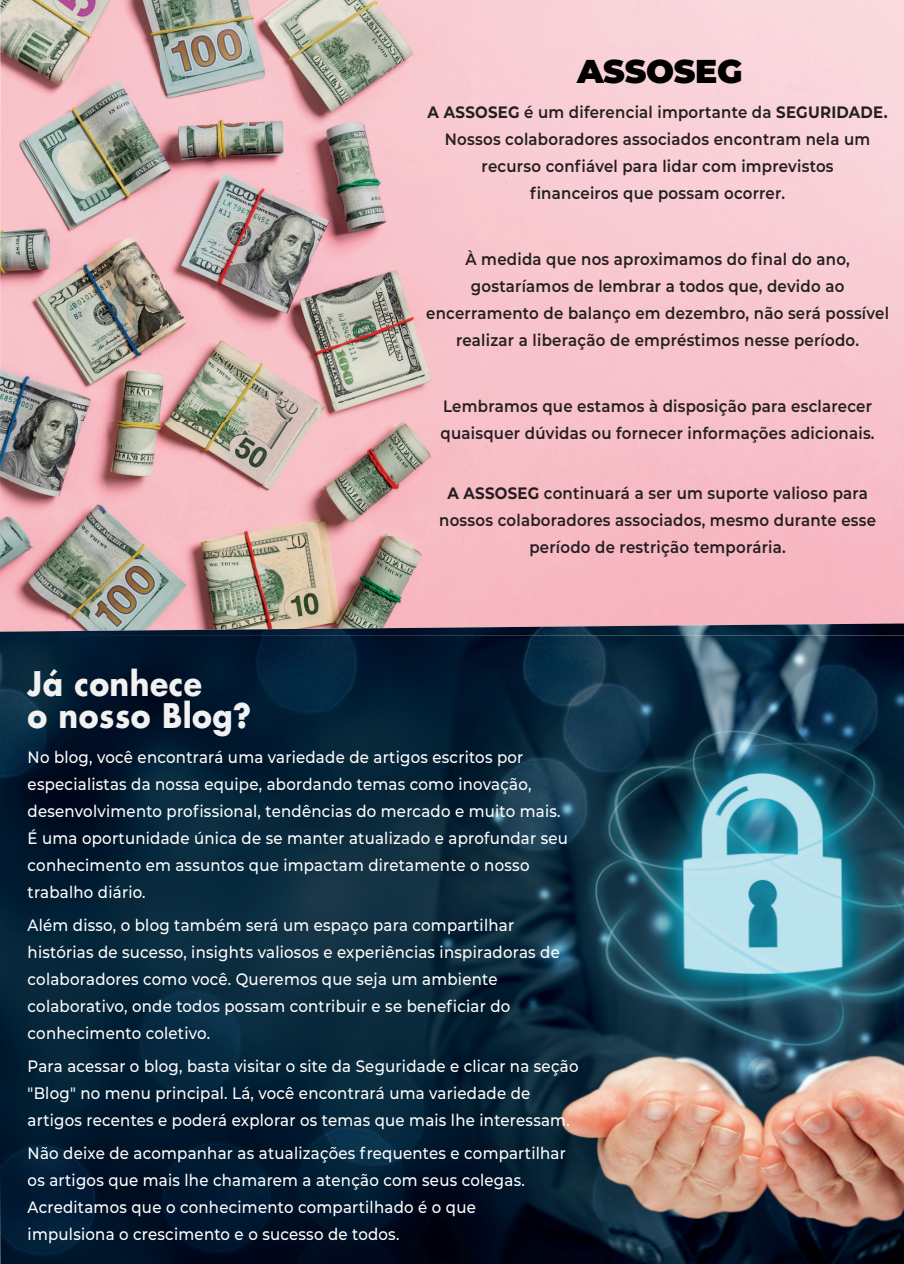
<style>
.page{position:relative;width:904px;height:1264px;background:#fff}
.page>*{position:absolute;margin:0;border:0;box-sizing:border-box;transform-origin:0 0}
.t1{font:700 33px/33px "Futura";letter-spacing:.015em;color:#f0f1f0;scale:.91 1}
.t2{font:900 33px "Montserrat";letter-spacing:-.01em;color:#000001}
.t3{font:500 16.5px/27px "Montserrat";letter-spacing:.015em;color:#fff;scale:.91 1}
.t4{font:600 16.5px/27px "Montserrat";letter-spacing:.015em;color:#231f20;text-align:center;scale:.91 1}
.s1{font-weight:700}
</style>
<div class="page">
<img style="left:0;top:0;width:903px;height:623px">
<img style="left:480px;top:635px;width:423px;height:416px">
<img style="left:53px;top:1051px;width:850px;height:213px">
<img style="left:53px;top:635px;width:427px;height:425px">
<img style="left:0;top:635px;width:53px;height:629px">
<img style="left:0;top:623px;width:903px;height:12px">
<h1 class="t2" style="left:576px;top:47px;width:167px">ASSOSEG</h1>
<p class="t4" style="left:427px;top:98px;width:506px"><span class="s1">A ASSOSEG</span> é um diferencial importante da <span class="s1">SEGURIDADE.<br></span>Nossos colaboradores associados encontram nela um recurso confiável para lidar com imprevistos<br>financeiros que possam ocorrer.</p>
<p class="t4" style="left:426px;top:245px;width:510px">À medida que nos aproximamos do final do ano, gostaríamos de lembrar a todos que, devido ao encerramento de balanço em dezembro, não será possível realizar a liberação de empréstimos nesse período.</p>
<p class="t4" style="left:440px;top:392px;width:478px;text-align:left">Lembramos que estamos à disposição para esclarecer quaisquer dúvidas ou fornecer informações adicionais.</p>
<p class="t4" style="left:439px;top:479px;width:481px"><span class="s1">A ASSOSEG</span> continuará a ser um suporte valioso para nossos colaboradores associados, mesmo durante esse período de restrição temporária.</p>
<h1 class="t1" style="left:28px;top:666px;width:247px">Já conhece<br>o nosso Blog?</h1>
<p class="t3" style="left:28px;top:743px;width:595px">No blog, você encontrará uma variedade de artigos escritos por especialistas da nossa equipe, abordando temas como inovação, desenvolvimento profissional, tendências do mercado e muito mais.<br>É uma oportunidade única de se manter atualizado e aprofundar seu conhecimento em assuntos que impactam diretamente o nosso trabalho diário.</p>
<p class="t3" style="left:28px;top:911px;width:586px">Além disso, o blog também será um espaço para compartilhar histórias de sucesso, insights valiosos e experiências inspiradoras de colaboradores como você. Queremos que seja um ambiente colaborativo, onde todos possam contribuir e se beneficiar do conhecimento coletivo.</p>
<p class="t3" style="left:28px;top:1051px;width:606px">Para acessar o blog, basta visitar o site da Seguridade e clicar na seção "Blog" no menu principal. Lá, você encontrará uma variedade de artigos recentes e poderá explorar os temas que mais lhe interessam.</p>
<p class="t3" style="left:28px;top:1138px;width:592px">Não deixe de acompanhar as atualizações frequentes e compartilhar os artigos que mais lhe chamarem a atenção com seus colegas.<br>Acreditamos que o conhecimento compartilhado é o que impulsiona o crescimento e o sucesso de todos.</p>
</div>
